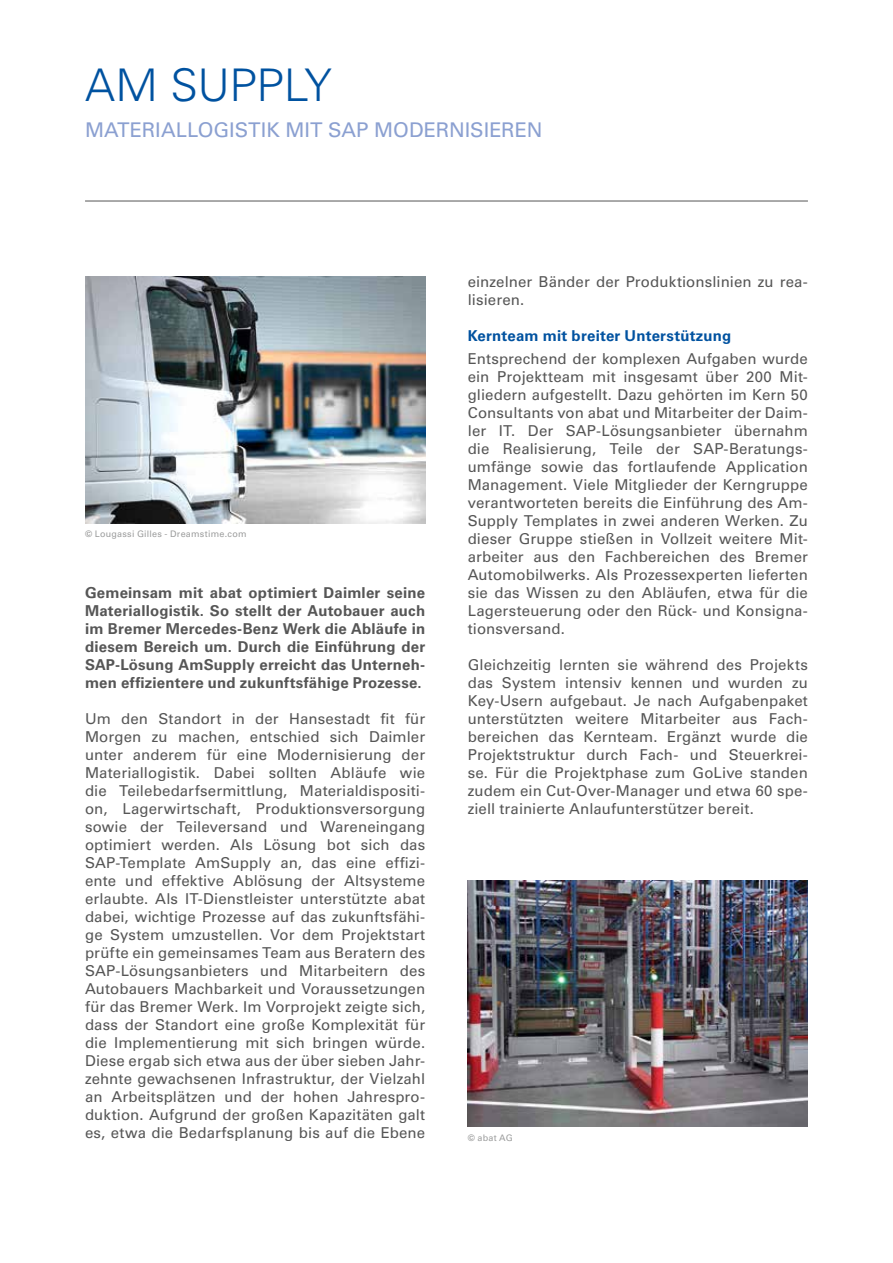
<style>
.page{position:relative;width:893px;height:1263px;background:#fff}
.page>*{position:absolute;margin:0;border:0;box-sizing:border-box;transform-origin:0 0}
.t1{font:300 45px "Univers LT Std";letter-spacing:-.01em;color:#0052a0}
.t2{font:20.25px "Univers LT Std";letter-spacing:-.005em;color:#8ba0d1}
.t3{font:15px/18px "Univers LT Std";letter-spacing:.01em;color:#565656;text-align:justify}
.t4{font:700 15px/18px "Univers LT Std";letter-spacing:.01em;color:#565656;text-align:justify}
.t5{font:700 15px "Univers LT Std";letter-spacing:.015em;color:#0052a0}
.t6{font:9px "Univers LT Std";letter-spacing:.03em;color:#9c9d9d}
.s1{font-weight:700}
</style>
<div class="page">
<img style="left:468px;top:880px;width:340px;height:247px">
<img style="left:85px;top:276px;width:340px;height:247px">
<hr style="left:85px;top:201px;width:723px;height:1px;background:#565656">
<h1 class="t1" style="left:85px;top:58px;width:248px">AM SUPPLY</h1>
<h2 class="t2" style="left:85px;top:118px;width:459px">MATERIALLOGISTIK MIT SAP MODERNISIEREN</h2>
<p class="t6" style="left:85px;top:528px;width:163px"><span class="s1">©</span> Lougassi Gilles - Dreamstime.com</p>
<p class="t4" style="left:85px;top:583px;width:342px">Gemeinsam mit abat optimiert Daimler seine Materiallogistik. So stellt der Autobauer auch im Bremer Mercedes-Benz Werk die Abläufe in diesem Bereich um. Durch die Einführung der SAP-Lösung AmSupply erreicht das Unterneh&shy;men effizientere und zukunftsfähige Prozesse.</p>
<p class="t3" style="left:85px;top:709px;width:342px">Um den Standort in der Hansestadt fit für Morgen zu machen, entschied sich Daimler unter anderem für eine Modernisierung der Materiallogistik. Dabei sollten Abläufe wie die Teilebedarfsermittlung, Materialdispositi&shy;on, Lagerwirtschaft, Produktionsversorgung sowie der Teileversand und Wareneingang optimiert werden. Als Lösung bot sich das SAP-Template AmSupply an, das eine effizi&shy;ente und effektive Ablösung der Altsysteme erlaubte. Als IT-Dienstleister unterstützte abat dabei, wichtige Prozesse auf das zukunftsfähi&shy;ge System umzustellen. Vor dem Projektstart prüfte ein gemeinsames Team aus Beratern des SAP-Lösungsanbieters und Mitarbeitern des Autobauers Machbarkeit und Voraussetzungen für das Bremer Werk. Im Vorprojekt zeigte sich, dass der Standort eine große Komplexität für die Implementierung mit sich bringen würde.<br>Diese ergab sich etwa aus der über sieben Jahr&shy;zehnte gewachsenen Infrastruktur, der Vielzahl an Arbeitsplätzen und der hohen Jahrespro&shy;duktion. Aufgrund der großen Kapazitäten galt es, etwa die Bedarfsplanung bis auf die Ebene</p>
<p class="t3" style="left:468px;top:273px;width:342px">einzelner Bänder der Produktionslinien zu rea&shy;lisieren.</p>
<p class="t5" style="left:468px;top:327px;width:265px">Kernteam mit breiter Unterstützung</p>
<p class="t3" style="left:468px;top:349px;width:342px">Entsprechend der komplexen Aufgaben wurde ein Projektteam mit insgesamt über 200 Mit&shy;gliedern aufgestellt. Dazu gehörten im Kern 50<br>Consultants von abat und Mitarbeiter der Daim&shy;ler IT. Der SAP-Lösungsanbieter übernahm die Realisierung, Teile der SAP-Beratungs&shy;umfänge sowie das fortlaufende Application Management. Viele Mitglieder der Kerngruppe verantworteten bereits die Einführung des Am-Supply Templates in zwei anderen Werken. Zu dieser Gruppe stießen in Vollzeit weitere Mit&shy;arbeiter aus den Fachbereichen des Bremer Automobilwerks. Als Prozessexperten lieferten sie das Wissen zu den Abläufen, etwa für die Lagersteuerung oder den Rück- und Konsigna&shy;tionsversand.</p>
<p class="t3" style="left:468px;top:655px;width:342px">Gleichzeitig lernten sie während des Projekts das System intensiv kennen und wurden zu Key-Usern aufgebaut. Je nach Aufgabenpaket unterstützten weitere Mitarbeiter aus Fach&shy;bereichen das Kernteam. Ergänzt wurde die Projektstruktur durch Fach- und Steuerkrei&shy;se. Für die Projektphase zum GoLive standen zudem ein Cut-Over-Manager und etwa 60 spe&shy;ziell trainierte Anlaufunterstützer bereit.</p>
<p class="t6" style="left:468px;top:1132px;width:47px"><span class="s1">©</span> abat AG</p>
</div>
